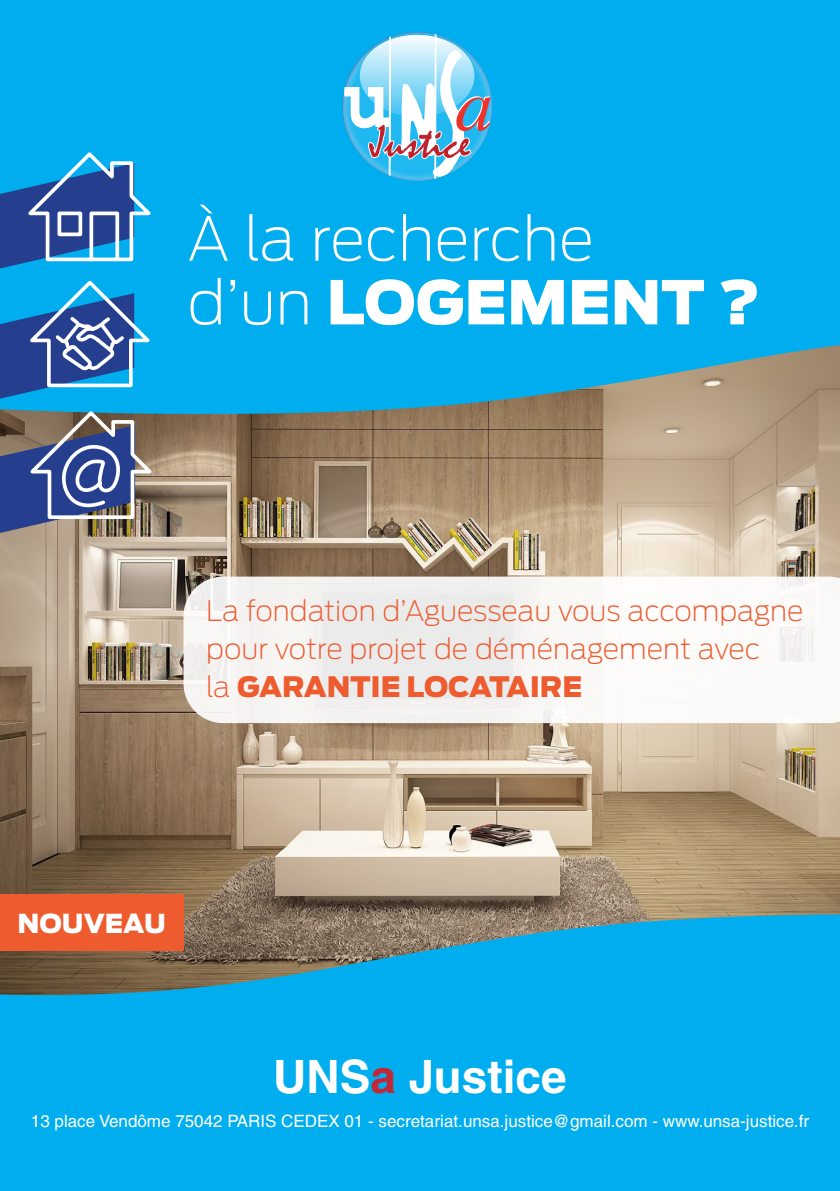
<style>
.page{position:relative;width:840px;height:1191px;background:#fff}
.page>*{position:absolute;margin:0;border:0;box-sizing:border-box;transform-origin:0 0}
.t1{font:200 60px/63.8px "Antenna";color:#fff}
.t2{font:700 46px "Helvetica";color:#fff}
.t3{font:200 28px/38px "Antenna";color:#ed5b2f}
.t4{font:900 26px "Antenna";color:#fff}
.t5{font:17px "Helvetica";color:#fff}
.s1{font-weight:900}
.s2{color:#c12837}
</style>
<div class="page">
<div style="left:0;top:0;width:839px;height:1191px;background:#00aeef"></div>
<img style="left:0;top:345px;width:839px;height:650px">
<svg style="left:183px;top:576px;width:656px;height:147px;fill:#f8f6f3"></svg>
<svg style="left:344px;top:32px;width:147px;height:149px"></svg>
<svg style="left:0;top:152px;width:158px;height:381px"></svg>
<div style="left:0;top:894px;width:183px;height:57px;background:#ed5b2f"></div>
<p class="t1" style="left:187px;top:207px;width:574px">À la recherche<br>d’un <span class="s1">LOGEMENT ?</span></p>
<p class="t3" style="left:206px;top:591px;width:598px">La fondation d’Aguesseau vous accompagne pour votre projet de déménagement avec<br>la <span class="s1">GARANTIE LOCATAIRE</span></p>
<p class="t4" style="left:18px;top:908px;width:150px">NOUVEAU</p>
<p class="t2" style="left:273px;top:1049px;width:295px">UNS<span class="s2">a</span> Justice</p>
<p class="t5" style="left:31px;top:1110px;width:779px">13 place Vendôme 75042 PARIS CEDEX 01 - secretariat.unsa.justice@gmail.com - www.unsa-justice.fr</p>
</div>
